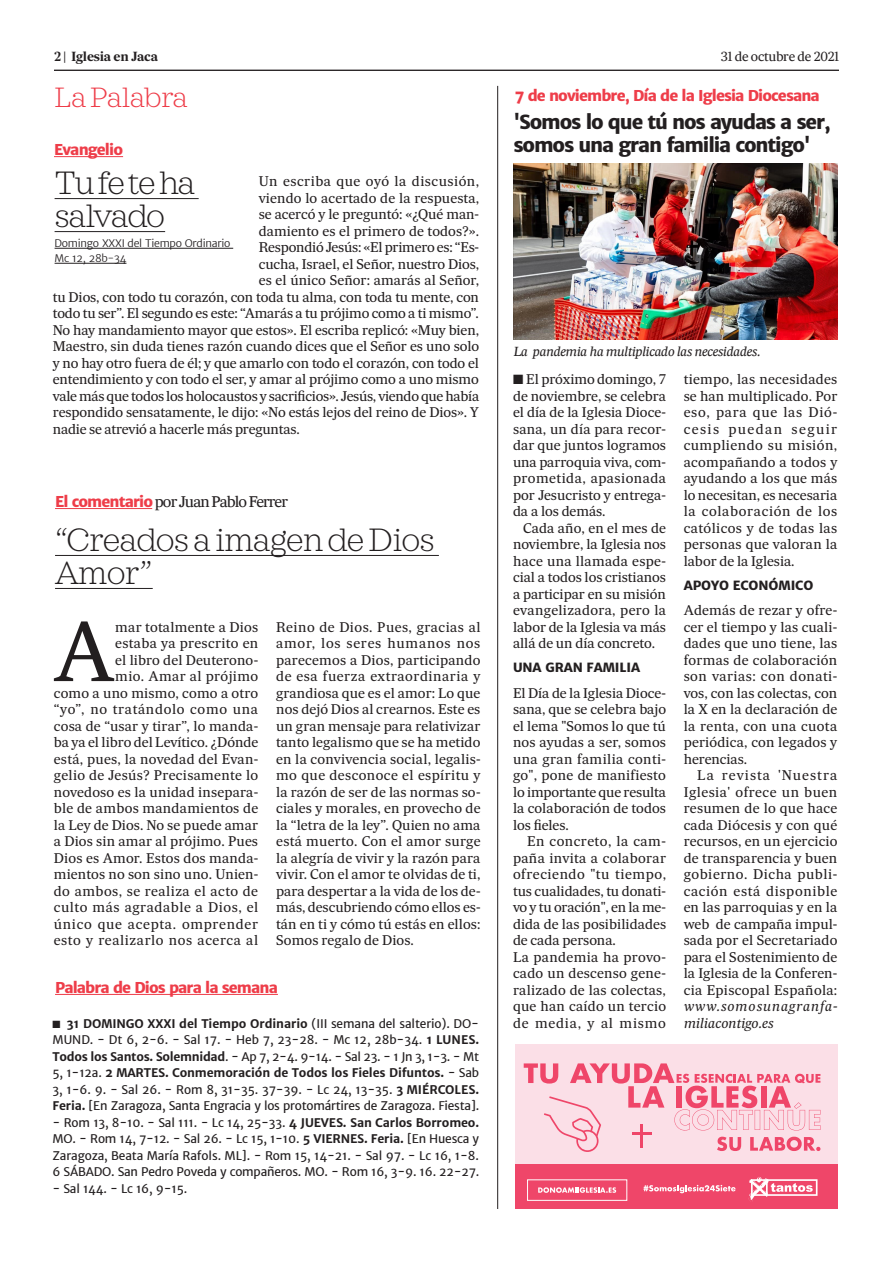
<style>
.page{position:relative;width:893px;height:1263px;background:#fff}
.page>*{position:absolute;margin:0;border:0;box-sizing:border-box;transform-origin:0 0}
.parrafo_con_letra_ca{font:81.75px "Sueca Tx";color:#231f20}
.t1{font:200 33px/33px "Sagona";letter-spacing:-.035em;color:#231f20}
.t2{font:200 28.5px "Sagona";letter-spacing:-.025em;color:#ee3d49}
.t3{font:800 19.5px/23.4px "Merriweather Sans";letter-spacing:-.06em;color:#231f20}
.t4{font:800 15px "Merriweather Sans";letter-spacing:-.06em;color:#ee3d49}
.t5{font:15px "Sueca Tx";letter-spacing:-.06em;color:#231f20}
.parrafo_comun{font:13.5px/16.5px "Sueca Tx";letter-spacing:-.005em;color:#231f20;text-align:justify}
.parrafo_con_letra_ca-2{font:13.5px/16.5px "Sueca Tx";letter-spacing:.015em;color:#231f20;text-align:right}
.parrafo_comun-2{font:13.5px "Sueca Tx";letter-spacing:.035em;color:#231f20}
.t6{font:italic 12.75px "Sueca Tx";letter-spacing:-.03em;color:#231f20}
.parrafo_comun-3{font:800 12.75px "Merriweather Sans";letter-spacing:-.005em;color:#231f20}
.t7{font:12.75px "Sueca Tx";letter-spacing:-.02em;color:#231f20}
.t8{font:700 12.75px "Sueca Tx";letter-spacing:-.02em;color:#231f20}
.parrafo_comun-4{font:12px/16.5px "Merriweather Sans";letter-spacing:-.015em;color:#231f20;text-align:justify}
.t9{font:300 10.5px/15px "Merriweather Sans";letter-spacing:-.025em;color:#231f20}
.s1{font-family:"Merriweather Sans";font-weight:800;color:#ee3d49}
.s2{font-weight:700}
.s3{font-style:italic}
</style>
<div class="page">
<hr style="left:54px;top:70px;width:785px;height:1px;background:#231f20">
<hr style="left:55px;top:508px;width:97px;height:1px;background:#ee3d49">
<hr style="left:55px;top:994px;width:223px;height:1px;background:#ee3d49">
<hr style="left:55px;top:198px;width:144px;height:1px;background:#231f20">
<hr style="left:55px;top:231px;width:110px;height:1px;background:#231f20">
<hr style="left:55px;top:248px;width:178px;height:1px;background:#231f20">
<hr style="left:55px;top:263px;width:71px;height:1px;background:#231f20">
<hr style="left:54px;top:156px;width:69px;height:1px;background:#ee3d49">
<hr style="left:55px;top:555px;width:384px;height:1px;background:#231f20">
<hr style="left:55px;top:588px;width:98px;height:1px;background:#231f20">
<hr style="left:497px;top:86px;width:1px;height:1123px;background:#231f20">
<div style="left:515px;top:1044px;width:322px;height:165px;background:#fbdfe7"></div>
<div style="left:515px;top:1164px;width:322px;height:45px;background:#ef4669"></div>
<svg style="left:643px;top:1185px;width:92px;height:8px"></svg>
<svg style="left:748px;top:1177px;width:69px;height:24px"></svg>
<svg style="left:538px;top:1187px;width:78px;height:6px"></svg>
<div style="left:527px;top:1179px;width:100px;height:22px;border:1px solid #fff"></div>
<svg style="left:524px;top:1063px;width:296px;height:89px"></svg>
<img style="left:513px;top:163px;width:324px;height:176px">
<p class="t8" style="left:54px;top:49px;width:105px">2 | Iglesia en Jaca</p>
<p class="t7" style="left:721px;top:49px;width:120px">31 de octubre de 2021</p>
<p class="t4" style="left:515px;top:85px;width:307px">7 de noviembre, Día de la Iglesia Diocesana</p>
<p class="t2" style="left:55px;top:80px;width:135px">La Palabra</p>
<p class="t4" style="left:54px;top:140px;width:71px">Evangelio</p>
<p class="t1" style="left:55px;top:166px;width:142px">Tu fe te ha salvado</p>
<p class="t9" style="left:55px;top:236px;width:177px">Domingo XXXI del Tiempo Ordinario<br>Mc 12, 28b-34</p>
<p class="parrafo_comun-2" style="left:259px;top:173px;width:222px">Un escriba que oyó la discusión,</p>
<p class="parrafo_comun" style="left:259px;top:189px;width:222px">viendo lo acertado de la respuesta,</p>
<p class="parrafo_comun" style="left:259px;top:206px;width:222px">se acercó y le preguntó: «¿Qué man-</p>
<p class="parrafo_comun" style="left:259px;top:222px;width:222px">damiento es el primero de todos?».</p>
<p class="parrafo_comun" style="left:259px;top:239px;width:222px">Respondió Jesús: «El primero es: “Es-</p>
<p class="parrafo_comun" style="left:259px;top:255px;width:222px">cucha, Israel, el Señor, nuestro Dios,</p>
<p class="parrafo_comun" style="left:259px;top:272px;width:222px">es el único Señor: amarás al Señor,</p>
<p class="parrafo_comun" style="left:53px;top:288px;width:428px">tu Dios, con todo tu corazón, con toda tu alma, con toda tu mente, con</p>
<p class="parrafo_comun" style="left:53px;top:305px;width:428px">todo tu ser”. El segundo es este: “Amarás a tu prójimo como a ti mismo”.</p>
<p class="parrafo_comun" style="left:53px;top:321px;width:428px">No hay mandamiento mayor que estos». El escriba replicó: «Muy bien,</p>
<p class="parrafo_comun" style="left:53px;top:338px;width:428px">Maestro, sin duda tienes razón cuando dices que el Señor es uno solo</p>
<p class="parrafo_comun" style="left:53px;top:354px;width:428px">y no hay otro fuera de él; y que amarlo con todo el corazón, con todo el</p>
<p class="parrafo_comun" style="left:53px;top:371px;width:427px">entendimiento y con todo el ser, y amar al prójimo como a uno mismo</p>
<p class="parrafo_comun" style="left:53px;top:387px;width:428px">vale más que todos los holocaustos y sacrificios». Jesús, viendo que había</p>
<p class="parrafo_comun" style="left:53px;top:404px;width:428px">respondido sensatamente, le dijo: «No estás lejos del reino de Dios». Y</p>
<p class="parrafo_comun" style="left:53px;top:420px;width:248px">nadie se atrevió a hacerle más preguntas.</p>
<p class="t5" style="left:55px;top:492px;width:234px"><span class="s1">El comentario</span> por Juan Pablo Ferrer</p>
<p class="t1" style="left:55px;top:523px;width:381px">“Creados a imagen de Dios<br>Amor”</p>
<p class="parrafo_con_letra_ca-2" style="left:54px;top:618px;width:206px">mar totalmente a Dios<br>estaba ya prescrito en<br>el libro del Deuterono-<br>mio. Amar al prójimo<br>como a uno mismo, como a otro “yo”, no tratándolo como una cosa de “usar y tirar”, lo manda&shy;ba ya el libro del Levítico. ¿Dónde está, pues, la novedad del Evan&shy;gelio de Jesús? Precisamente lo novedoso es la unidad insepara&shy;ble de ambos mandamientos de la Ley de Dios. No se puede amar a Dios sin amar al prójimo. Pues<br>Dios es Amor. Estos dos manda&shy;mientos no son sino uno. Unien&shy;do ambos, se realiza el acto de culto más agradable a Dios, el único que acepta. omprender esto y realizarlo nos acerca al</p>
<p class="parrafo_con_letra_ca-2" style="left:276px;top:618px;width:206px;text-align:justify">Reino de Dios. Pues, gracias al amor, los seres humanos nos parecemos a Dios, participando de esa fuerza extraordinaria y grandiosa que es el amor: Lo que nos dejó Dios al crearnos. Este es un gran mensaje para relativizar tanto legalismo que se ha metido en la convivencia social, legalis&shy;mo que desconoce el espíritu y la razón de ser de las normas so&shy;ciales y morales, en provecho de la “letra de la ley”. Quien no ama está muerto. Con el amor surge la alegría de vivir y la razón para vivir. Con el amor te olvidas de ti, para despertar a la vida de los de&shy;más, descubriendo cómo ellos es&shy;tán en ti y cómo tú estás en ellos:<br>Somos regalo de Dios.</p>
<p class="parrafo_con_letra_ca" style="left:53px;top:602px;width:63px">A</p>
<p class="t4" style="left:55px;top:978px;width:224px">Palabra de Dios para la semana</p>
<p class="parrafo_comun-4" style="left:53px;top:1015px;width:428px">■ <span class="s2">31 DOMINGO XXXI del Tiempo Ordinario</span> (III semana del salterio). DO-MUND. - Dt 6, 2-6. - Sal 17. - Heb 7, 23-28. - Mc 12, 28b-34. <span class="s2">1 LUNES.<br>Todos los Santos. Solemnidad</span>. - Ap 7, 2-4. 9-14. - Sal 23. - 1 Jn 3, 1-3. - Mt 5, 1-12a. <span class="s2">2 MARTES. Conmemoración de Todos los Fieles Difuntos.</span> - Sab 3, 1-6. 9. - Sal 26. - Rom 8, 31-35. 37-39. - Lc 24, 13-35. <span class="s2">3 MIÉRCOLES.<br>Feria.</span> [En Zaragoza, Santa Engracia y los protomártires de Zaragoza. Fiesta].</p>
<p class="parrafo_comun-4" style="left:53px;top:1114px;width:428px">- Rom 13, 8-10. - Sal 111. - Lc 14, 25-33. <span class="s2">4 JUEVES. San Carlos Borromeo.<br></span>MO. - Rom 14, 7-12. - Sal 26. - Lc 15, 1-10. <span class="s2">5 VIERNES. Feria.</span> [En Huesca y Zaragoza, Beata María Rafols. ML]. - Rom 15, 14-21. - Sal 97. - Lc 16, 1-8.<br>6 SÁBADO. San Pedro Poveda y compañeros. MO. - Rom 16, 3-9. 16. 22-27.</p>
<p class="parrafo_comun-4" style="left:53px;top:1180px;width:136px">- Sal 144. - Lc 16, 9-15.</p>
<p class="t3" style="left:513px;top:110px;width:319px">'Somos lo que tú nos ayudas a ser, somos una gran familia contigo'</p>
<p class="t6" style="left:513px;top:344px;width:248px">La pandemia ha multiplicado las necesidades.</p>
<p class="parrafo_comun" style="left:513px;top:371px;width:155px">■ El próximo domingo, 7 de noviembre, se celebra el día de la Iglesia Dioce&shy;sana, un día para recor&shy;dar que juntos logramos una parroquia viva, com&shy;prometida, apasionada por Jesucristo y entrega&shy;da a los demás.</p>
<p class="parrafo_comun" style="left:513px;top:519px;width:155px;text-indent:10px">Cada año, en el mes de noviembre, la Iglesia nos hace una llamada espe&shy;cial a todos los cristianos a participar en su misión evangelizadora, pero la labor de la Iglesia va más allá de un día concreto.</p>
<p class="parrafo_comun-3" style="left:513px;top:659px;width:129px">UNA GRAN FAMILIA</p>
<p class="parrafo_comun" style="left:513px;top:684px;width:155px">El Día de la Iglesia Dioce&shy;sana, que se celebra bajo el lema "Somos lo que tú nos ayudas a ser, somos una gran familia conti&shy;go", pone de manifiesto lo importante que resulta la colaboración de todos los fieles.</p>
<p class="parrafo_comun" style="left:513px;top:833px;width:155px;text-indent:14px">En concreto, la cam&shy;paña invita a colaborar ofreciendo "tu tiempo, tus cualidades, tu donati&shy;vo y tu oración", en la me&shy;dida de las posibilidades de cada persona.</p>
<p class="parrafo_comun" style="left:513px;top:948px;width:155px">La pandemia ha provo&shy;cado un descenso gene&shy;ralizado de las colectas, que han caído un tercio de media, y al mismo</p>
<p class="parrafo_comun" style="left:684px;top:371px;width:155px">tiempo, las necesidades se han multiplicado. Por eso, para que las Dió&shy;cesis puedan seguir cumpliendo su misión, acompañando a todos y ayudando a los que más lo necesitan, es necesaria la colaboración de los católicos y de todas las personas que valoran la labor de la Iglesia.</p>
<p class="parrafo_comun-3" style="left:684px;top:577px;width:131px">APOYO ECONÓMICO</p>
<p class="parrafo_comun" style="left:684px;top:602px;width:155px">Además de rezar y ofre&shy;cer el tiempo y las cuali&shy;dades que uno tiene, las formas de colaboración son varias: con donati&shy;vos, con las colectas, con la X en la declaración de la renta, con una cuota periódica, con legados y herencias.</p>
<p class="parrafo_comun" style="left:684px;top:767px;width:155px;text-indent:14px">La revista 'Nuestra Iglesia' ofrece un buen resumen de lo que hace cada Diócesis y con qué recursos, en un ejercicio de transparencia y buen gobierno. Dicha publi&shy;cación está disponible en las parroquias y en la web de campaña impul&shy;sada por el Secretariado para el Sostenimiento de la Iglesia de la Conferen&shy;cia Episcopal Española: <span class="s3">www.somosunagranfa&shy;miliacontigo.es</span></p>
</div>
